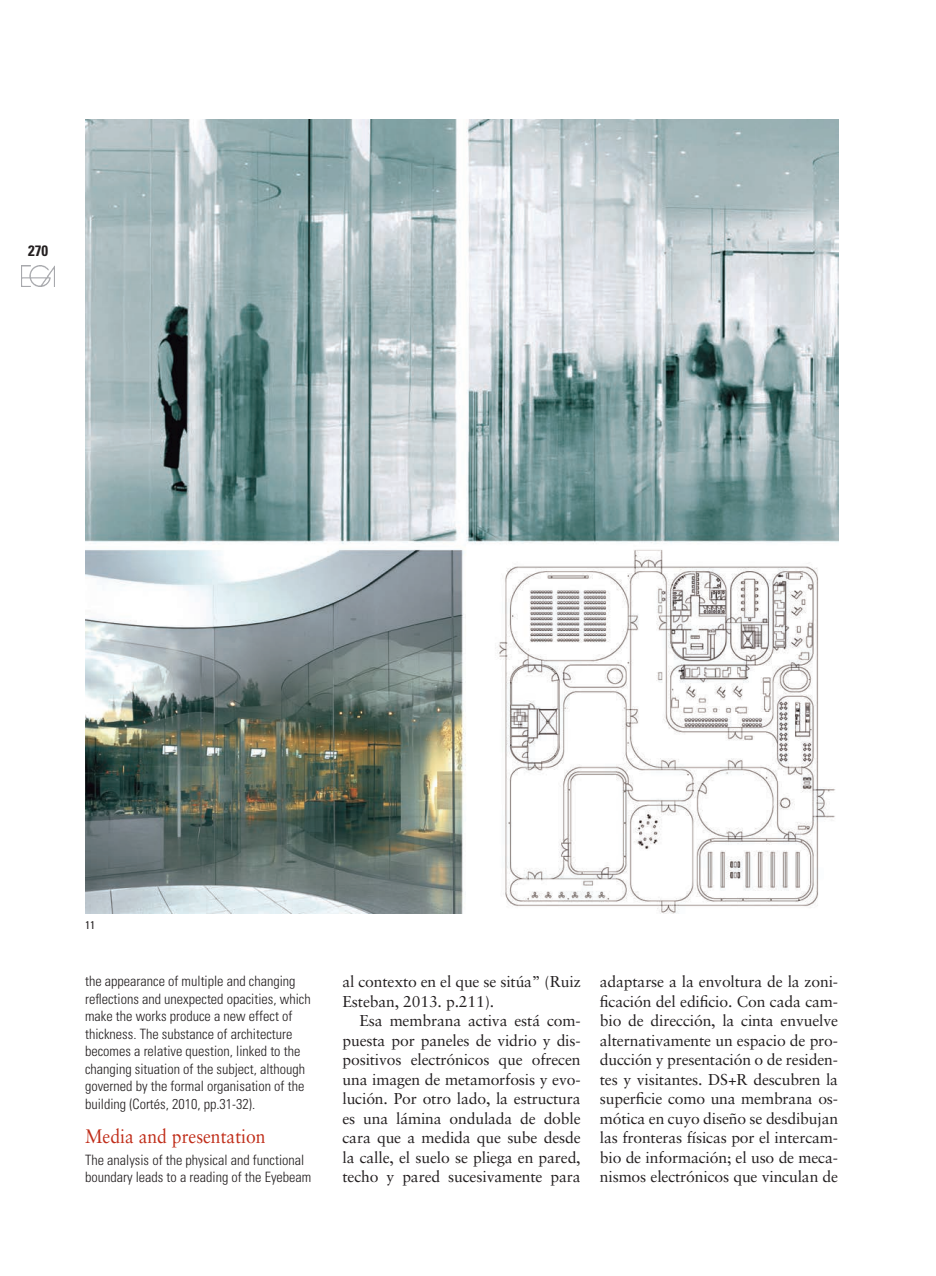
<style>
.page{position:relative;width:936px;height:1276px;background:#fff}
.page>*{position:absolute;margin:0;border:0;box-sizing:border-box;transform-origin:0 0}
.TITULAR_1_INGLES{font:19.5px "Sabon";color:#c02d19;scale:.9 1}
.t1{font:15.75px/19.5px "Sabon";letter-spacing:-.01em;color:#231f20;text-align:justify}
.t2{font:700 condensed 15px "Univers";color:#231f20}
.t3{font:300 condensed 14.25px/17.4px "Univers";color:#231f20}
.PIES_DE_FOTO_INGLES{font:condensed 11.25px "Univers";color:#231f20}
</style>
<div class="page">
<img style="left:22px;top:265px;width:33px;height:21px">
<img style="left:85px;top:119px;width:753px;height:794px">
<p class="t2" style="left:28px;top:242px;width:21px">270</p>
<p class="PIES_DE_FOTO_INGLES" style="left:85px;top:917px;width:11px">11</p>
<p class="t3" style="left:85px;top:972px;width:227px">the appearance of multiple and changing reflections and unexpected opacities, which make the works produce a new effect of thickness. The substance of architecture becomes a relative question, linked to the changing situation of the subject, although governed by the formal organisation of the building (Cortés, 2010, pp.31-32).</p>
<p class="TITULAR_1_INGLES" style="left:85px;top:1124px;width:202px">Media and presentation</p>
<p class="t3" style="left:85px;top:1151px;width:228px">The analysis of the physical and functional boundary leads to a reading of the Eyebeam</p>
<p class="t1" style="left:342px;top:972px;width:240px">al contexto en el que se sitúa” (Ruiz<br>Esteban, 2013. p.211).</p>
<p class="t1" style="left:342px;top:1011px;width:240px;text-indent:17px">Esa membrana activa está com&shy;puesta por paneles de vidrio y dis&shy;positivos electrónicos que ofrecen una imagen de metamorfosis y evo&shy;lución. Por otro lado, la estructura es una lámina ondulada de doble cara que a medida que sube desde la calle, el suelo se pliega en pared, techo y pared sucesivamente para</p>
<p class="t1" style="left:600px;top:972px;width:240px">adaptarse a la envoltura de la zoni&shy;ficación del edificio. Con cada cam&shy;bio de dirección, la cinta envuelve alternativamente un espacio de pro&shy;ducción y presentación o de residen&shy;tes y visitantes. DS+R descubren la superficie como una membrana os&shy;mótica en cuyo diseño se desdibujan las fronteras físicas por el intercam&shy;bio de información; el uso de meca&shy;nismos electrónicos que vinculan de</p>
</div>
